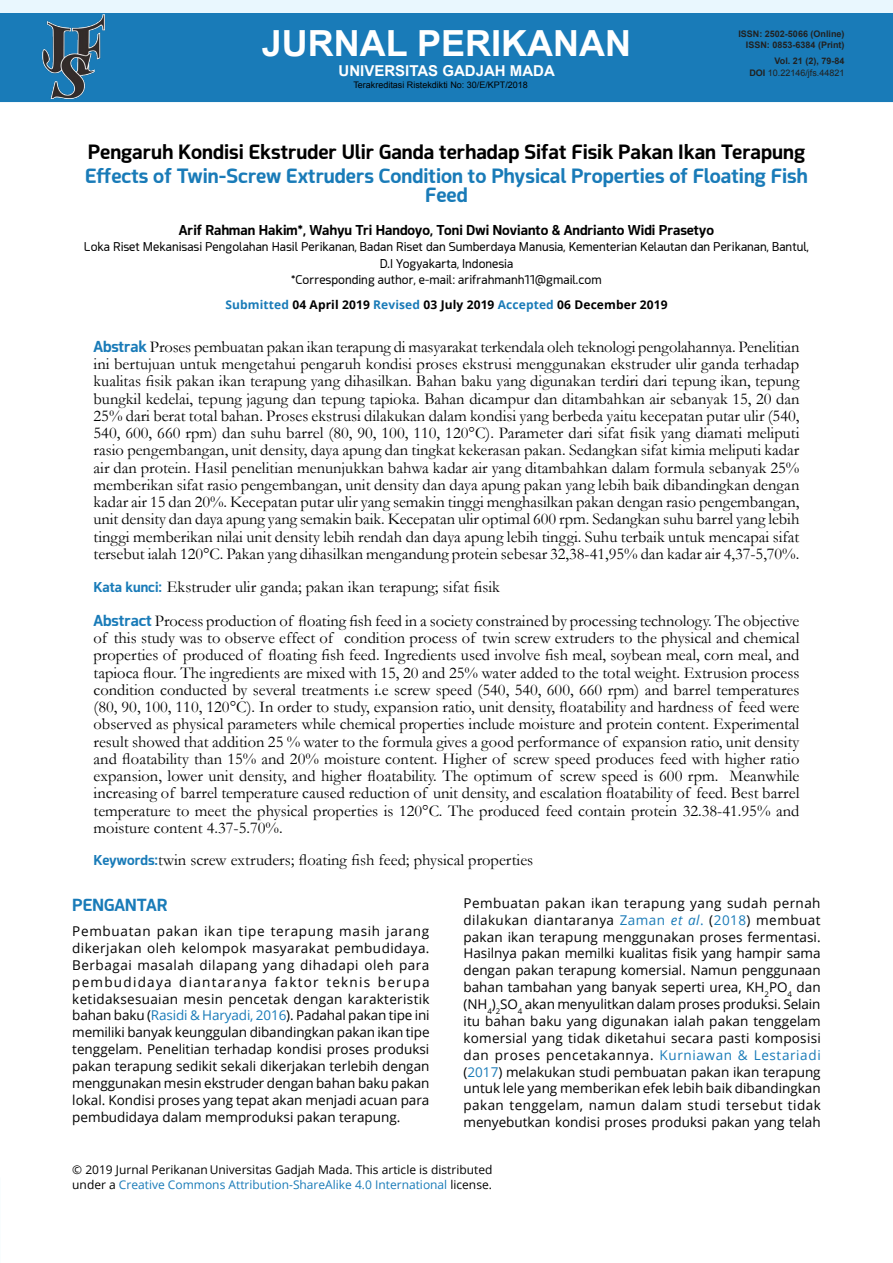
<style>
.page{position:relative;width:893px;height:1263px;background:#fff}
.page>*{position:absolute;margin:0;border:0;box-sizing:border-box;transform-origin:0 0}
.t1{font:700 36px "Arial";color:#fff}
.t2{font:700 19.5px/19.5px "Acephimere";color:#197bb8;text-align:center}
.t3{font:700 19.5px "Acephimere";color:#000}
.t4{font:16.5px/17.2px "Garamond";color:#000;text-align:justify}
.t5{font:700 16.5px "Acephimere";color:#197bb8}
.t6{font:700 15px "Arial";color:#fff}
.t7{font:13.5px/17px "Open Sans";color:#000;text-align:justify}
.t8{font:700 13.5px "Acephimere";color:#000}
.t9{font:12px/16.5px "Acephimere";color:#000;text-align:center}
.t10{font:12px/14.4px "Open Sans";color:#000}
.t11{font:700 12px "Open Sans";letter-spacing:.01em;color:#000}
.t12{font:700 9px/11.7px "Arial";color:#212121;text-align:right}
.t13{font:9px "Arial";color:#000}
.s1{font-weight:400}
.s2{color:#197bb8}
.s3{font-family:"Acephimere";font-weight:700;font-size:15px;color:#197bb8}
.s4{font-family:"Acephimere";font-weight:700;font-size:13.5px;color:#197bb8}
.s5{font-style:italic;color:#197bb8}
</style>
<div class="page">
<div style="left:0;top:13px;width:893px;height:89px;background:#197bb8"></div>
<div style="left:0;top:0;width:893px;height:13px;background:#e9f7fe"></div>
<img style="left:43px;top:14px;width:61px;height:84px">
<h1 class="t1" style="left:262px;top:20px;width:371px">JURNAL PERIKANAN</h1>
<p class="t6" style="left:339px;top:60px;width:218px">UNIVERSITAS GADJAH MADA</p>
<p class="t13" style="left:353px;top:79px;width:176px">Terakreditasi Ristekdikti No: 30/E/KPT/2018</p>
<p class="t12" style="left:738px;top:28px;width:108px">ISSN: 2502-5066 (Online)<br>ISSN: 0853-6384 (Print)</p>
<p class="t12" style="left:749px;top:55px;width:97px">Vol. 21 (2), 79-84<br>DOI <span class="s1">10.22146/jfs.44821</span></p>
<p class="t3" style="left:88px;top:139px;width:718px">Pengaruh Kondisi Ekstruder Ulir Ganda terhadap Sifat Fisik Pakan Ikan Terapung</p>
<p class="t2" style="left:85px;top:165px;width:724px">Effects of Twin-Screw Extruders Condition to Physical Properties of Floating Fish<br>Feed</p>
<p class="t8" style="left:179px;top:220px;width:537px">Arif Rahman Hakim*, Wahyu Tri Handoyo, Toni Dwi Novianto &amp; Andrianto Widi Prasetyo</p>
<p class="t9" style="left:84px;top:238px;width:726px">Loka Riset Mekanisasi Pengolahan Hasil Perikanan, Badan Riset dan Sumberdaya Manusia, Kementerian Kelautan dan Perikanan, Bantul,<br>D.I Yogyakarta, Indonesia<br>*Corresponding author, e-mail: arifrahmanh11@gmail.com</p>
<p class="t11" style="left:225px;top:296px;width:444px"><span class="s2">Submitted</span> 04 April 2019 <span class="s2">Revised</span> 03 July 2019 <span class="s2">Accepted</span> 06 December 2019</p>
<p class="t4" style="left:94px;top:338px;width:707px"><span class="s3">Abstrak</span> Proses pembuatan pakan ikan terapung di masyarakat terkendala oleh teknologi pengolahannya. Penelitian ini bertujuan untuk mengetahui pengaruh kondisi proses ekstrusi menggunakan ekstruder ulir ganda terhadap kualitas fisik pakan ikan terapung yang dihasilkan. Bahan baku yang digunakan terdiri dari tepung ikan, tepung bungkil kedelai, tepung jagung dan tepung tapioka. Bahan dicampur dan ditambahkan air sebanyak 15, 20 dan 25% dari berat total bahan. Proses ekstrusi dilakukan dalam kondisi yang berbeda yaitu kecepatan putar ulir (540, 540, 600, 660 rpm) dan suhu barrel (80, 90, 100, 110, 120°C). Parameter dari sifat fisik yang diamati meliputi rasio pengembangan, unit density, daya apung dan tingkat kekerasan pakan. Sedangkan sifat kimia meliputi kadar air dan protein. Hasil penelitian menunjukkan bahwa kadar air yang ditambahkan dalam formula sebanyak 25% memberikan sifat rasio pengembangan, unit density dan daya apung pakan yang lebih baik dibandingkan dengan kadar air 15 dan 20%. Kecepatan putar ulir yang semakin tinggi menghasilkan pakan dengan rasio pengembangan, unit density dan daya apung yang semakin baik. Kecepatan ulir optimal 600 rpm. Sedangkan suhu barrel yang lebih tinggi memberikan nilai unit density lebih rendah dan daya apung lebih tinggi. Suhu terbaik untuk mencapai sifat tersebut ialah 120°C. Pakan yang dihasilkan mengandung protein sebesar 32,38-41,95% dan kadar air 4,37-5,70%.</p>
<p class="t4" style="left:94px;top:569px;width:707px;line-height:34.2px"><span class="s4">Kata kunci:</span> Ekstruder ulir ganda; pakan ikan terapung; sifat fisik<br><span class="s3">Abstract</span> Process production of floating fish feed in a society constrained by processing technology. The objective</p>
<p class="t4" style="left:94px;top:629px;width:707px">of this study was to observe effect of condition process of twin screw extruders to the physical and chemical properties of produced of floating fish feed. Ingredients used involve fish meal, soybean meal, corn meal, and tapioca flour. The ingredients are mixed with 15, 20 and 25% water added to the total weight. Extrusion process condition conducted by several treatments i.e screw speed (540, 540, 600, 660 rpm) and barrel temperatures (80, 90, 100, 110, 120°C). In order to study, expansion ratio, unit density, floatability and hardness of feed were observed as physical parameters while chemical properties include moisture and protein content. Experimental result showed that addition 25 % water to the formula gives a good performance of expansion ratio, unit density and floatability than 15% and 20% moisture content. Higher of screw speed produces feed with higher ratio expansion, lower unit density, and higher floatability. The optimum of screw speed is 600 rpm. Meanwhile increasing of barrel temperature caused reduction of unit density, and escalation floatability of feed. Best barrel temperature to meet the physical properties is 120°C. The produced feed contain protein 32.38-41.95% and moisture content 4.37-5.70%.</p>
<p class="t4" style="left:94px;top:851px;width:441px"><span class="s4">Keywords:</span>twin screw extruders; floating fish feed; physical properties</p>
<p class="t5" style="left:72px;top:893px;width:97px">PENGANTAR</p>
<p class="t7" style="left:72px;top:922px;width:359px">Pembuatan pakan ikan tipe terapung masih jarang dikerjakan oleh kelompok masyarakat pembudidaya.<br>Berbagai masalah dilapang yang dihadapi oleh para pembudidaya diantaranya faktor teknis berupa ketidaksesuaian mesin pencetak dengan karakteristik bahan baku (<span class="s2">Rasidi &amp; Haryadi, 2016</span>). Padahal pakan tipe ini memiliki banyak keunggulan dibandingkan pakan ikan tipe tenggelam. Penelitian terhadap kondisi proses produksi pakan terapung sedikit sekali dikerjakan terlebih dengan menggunakan mesin ekstruder dengan bahan baku pakan lokal. Kondisi proses yang tepat akan menjadi acuan para pembudidaya dalam memproduksi pakan terapung.</p>
<p class="t7" style="left:463px;top:894px;width:359px">Pembuatan pakan ikan terapung yang sudah pernah dilakukan diantaranya <span class="s2">Zaman</span> <span class="s5">et al</span><span class="s2">.</span> (<span class="s2">2018</span>) membuat pakan ikan terapung menggunakan proses fermentasi.<br>Hasilnya pakan memilki kualitas fisik yang hampir sama dengan pakan terapung komersial. Namun penggunaan bahan tambahan yang banyak seperti urea, KH<sub>2</sub>PO<sub>4</sub> dan (NH<sub>4</sub>)<sub>2</sub>SO<sub>4</sub> akan menyulitkan dalam proses produksi. Selain itu bahan baku yang digunakan ialah pakan tenggelam komersial yang tidak diketahui secara pasti komposisi dan proses pencetakannya. <span class="s2">Kurniawan &amp; Lestariadi </span>(<span class="s2">2017</span>) melakukan studi pembuatan pakan ikan terapung untuk lele yang memberikan efek lebih baik dibandingkan pakan tenggelam, namun dalam studi tersebut tidak menyebutkan kondisi proses produksi pakan yang telah</p>
<p class="t10" style="left:72px;top:1162px;width:422px">© 2019 Jurnal Perikanan Universitas Gadjah Mada. This article is distributed under a <span class="s2">Creative Commons Attribution-ShareAlike 4.0 International</span> license.</p>
</div>
